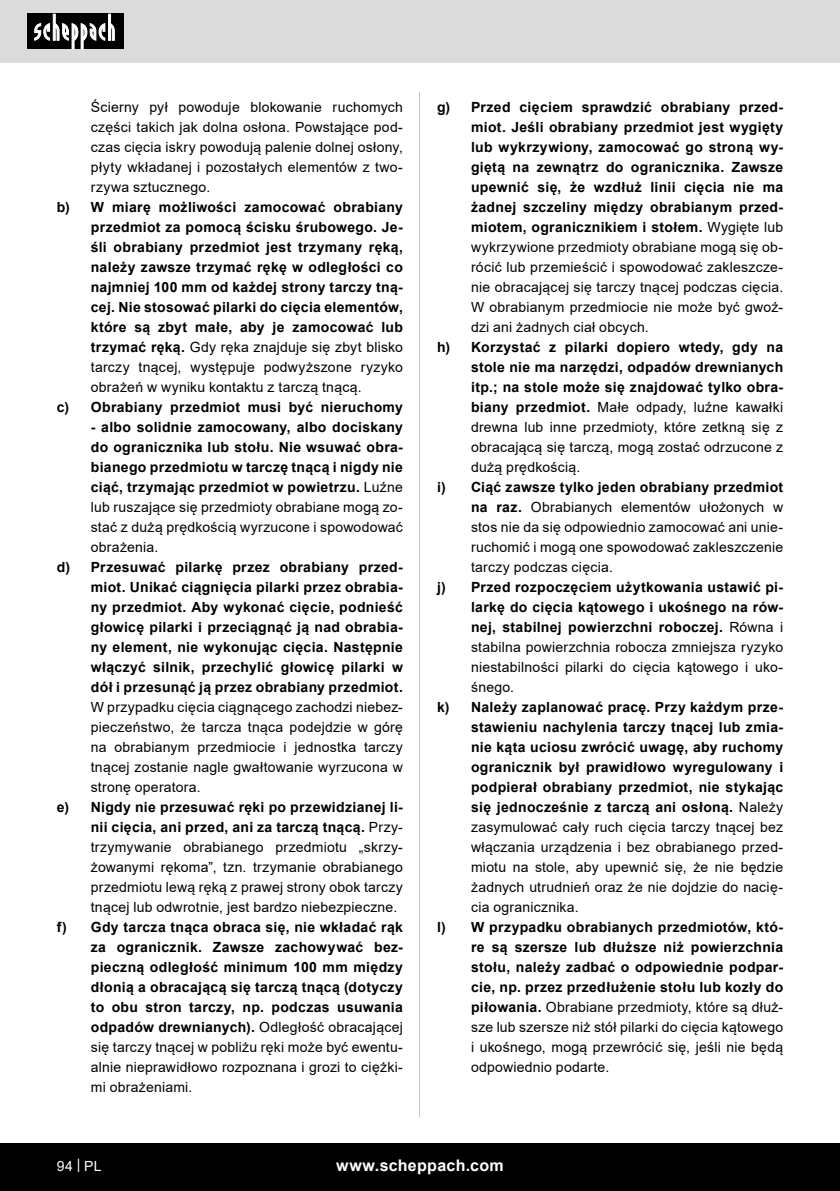
<style>
.page{position:relative;width:840px;height:1191px;background:#fff}
.page>*{position:absolute;margin:0;border:0;box-sizing:border-box;transform-origin:0 0}
.t1{font:700 16px "Arial";letter-spacing:.02em;color:#fff}
.t2{font:700 14px/20px "Arial";letter-spacing:.025em;color:#000;text-align:justify}
.t3{font:14px/20px "Arial";letter-spacing:.015em;color:#000;text-align:justify}
.t4{font:14px "Arial";color:#fff}
.s1{font-weight:400}
.s2{font-weight:700}
</style>
<div class="page">
<div style="left:0;top:0;width:839px;height:63px;background:#dbdbdb"></div>
<div style="left:0;top:1143px;width:839px;height:48px;background:#000"></div>
<div style="left:27px;top:14px;width:96px;height:35px;background:#000"></div>
<svg style="left:34px;top:14px;width:81px;height:35px"></svg>
<hr style="left:419px;top:92px;width:1px;height:1025px;background:#c7c7c7">
<p class="t3" style="left:91px;top:97px;width:313px">Ścierny pył powoduje blokowanie ruchomych części takich jak dolna osłona. Powstające pod&shy;czas cięcia iskry powodują palenie dolnej osłony, płyty wkładanej i pozostałych elementów z two&shy;rzywa sztucznego.</p>
<p class="t2" style="left:91px;top:197px;width:313px;text-indent:-34px">b) W miarę możliwości zamocować obrabiany przedmiot za pomocą ścisku śrubowego. Je&shy;śli obrabiany przedmiot jest trzymany ręką, należy zawsze trzymać rękę w odległości co najmniej 100 mm od każdej strony tarczy tną&shy;cej. Nie stosować pilarki do cięcia elementów, które są zbyt małe, aby je zamocować lub trzymać ręką. <span class="s1">Gdy ręka znajduje się zbyt blisko tarczy tnącej, występuje podwyższone ryzyko obrażeń w wyniku kontaktu z tarczą tnącą.</span></p>
<p class="t2" style="left:57px;top:397px;width:347px">c) Obrabiany przedmiot musi być nieruchomy</p>
<p class="t2" style="left:91px;top:417px;width:313px">- albo solidnie zamocowany, albo dociskany do ogranicznika lub stołu. Nie wsuwać obra&shy;bianego przedmiotu w tarczę tnącą i nigdy nie ciąć, trzymając przedmiot w powietrzu. <span class="s1">Luźne lub ruszające się przedmioty obrabiane mogą zo&shy;stać z dużą prędkością wyrzucone i spowodować obrażenia.</span></p>
<p class="t2" style="left:91px;top:557px;width:313px;text-indent:-34px">d) Przesuwać pilarkę przez obrabiany przed&shy;miot. Unikać ciągnięcia pilarki przez obrabia&shy;ny przedmiot. Aby wykonać cięcie, podnieść głowicę pilarki i przeciągnąć ją nad obrabia&shy;ny element, nie wykonując cięcia. Następnie włączyć silnik, przechylić głowicę pilarki w dół i przesunąć ją przez obrabiany przedmiot.<br><span class="s1">W przypadku cięcia ciągnącego zachodzi niebez&shy;pieczeństwo, że tarcza tnąca podejdzie w górę na obrabianym przedmiocie i jednostka tarczy tnącej zostanie nagle gwałtowanie wyrzucona w stronę operatora.</span></p>
<p class="t3" style="left:91px;top:797px;width:313px;text-indent:-34px"><span class="s2">e) Nigdy nie przesuwać ręki po przewidzianej li&shy;nii cięcia, ani przed, ani za tarczą tnącą.</span> Przy&shy;trzymywanie obrabianego przedmiotu „skrzy&shy;żowanymi rękoma”, tzn. trzymanie obrabianego przedmiotu lewą ręką z prawej strony obok tarczy tnącej lub odwrotnie, jest bardzo niebezpieczne.</p>
<p class="t2" style="left:91px;top:917px;width:313px;text-indent:-34px">f) Gdy tarcza tnąca obraca się, nie wkładać rąk za ogranicznik. Zawsze zachowywać bez&shy;pieczną odległość minimum 100 mm między dłonią a obracającą się tarczą tnącą (dotyczy to obu stron tarczy, np. podczas usuwania odpadów drewnianych). <span class="s1">Odległość obracającej się tarczy tnącej w pobliżu ręki może być ewentu&shy;alnie nieprawidłowo rozpoznana i grozi to ciężki&shy;mi obrażeniami.</span></p>
<p class="t2" style="left:471px;top:97px;width:313px;text-indent:-34px">g) Przed cięciem sprawdzić obrabiany przed&shy;miot. Jeśli obrabiany przedmiot jest wygięty lub wykrzywiony, zamocować go stroną wy&shy;giętą na zewnątrz do ogranicznika. Zawsze upewnić się, że wzdłuż linii cięcia nie ma żadnej szczeliny między obrabianym przed&shy;miotem, ogranicznikiem i stołem. <span class="s1">Wygięte lub wykrzywione przedmioty obrabiane mogą się ob&shy;rócić lub przemieścić i spowodować zakleszcze&shy;nie obracającej się tarczy tnącej podczas cięcia.<br>W obrabianym przedmiocie nie może być gwoź&shy;dzi ani żadnych ciał obcych.</span></p>
<p class="t2" style="left:471px;top:337px;width:313px;text-indent:-34px">h) Korzystać z pilarki dopiero wtedy, gdy na stole nie ma narzędzi, odpadów drewnianych itp.; na stole może się znajdować tylko obra&shy;biany przedmiot. <span class="s1">Małe odpady, luźne kawałki drewna lub inne przedmioty, które zetkną się z obracającą się tarczą, mogą zostać odrzucone z dużą prędkością.</span></p>
<p class="t3" style="left:471px;top:477px;width:313px;text-indent:-34px"><span class="s2">i) Ciąć zawsze tylko jeden obrabiany przedmiot na raz.</span> Obrabianych elementów ułożonych w stos nie da się odpowiednio zamocować ani unie&shy;ruchomić i mogą one spowodować zakleszczenie tarczy podczas cięcia.</p>
<p class="t2" style="left:471px;top:577px;width:313px;text-indent:-34px">j) Przed rozpoczęciem użytkowania ustawić pi&shy;larkę do cięcia kątowego i ukośnego na rów&shy;nej, stabilnej powierzchni roboczej. <span class="s1">Równa i stabilna powierzchnia robocza zmniejsza ryzyko niestabilności pilarki do cięcia kątowego i uko&shy;śnego.</span></p>
<p class="t2" style="left:471px;top:697px;width:313px;text-indent:-34px">k) Należy zaplanować pracę. Przy każdym prze&shy;stawieniu nachylenia tarczy tnącej lub zmia&shy;nie kąta uciosu zwrócić uwagę, aby ruchomy ogranicznik był prawidłowo wyregulowany i podpierał obrabiany przedmiot, nie stykając się jednocześnie z tarczą ani osłoną. <span class="s1">Należy zasymulować cały ruch cięcia tarczy tnącej bez włączania urządzenia i bez obrabianego przed&shy;miotu na stole, aby upewnić się, że nie będzie żadnych utrudnień oraz że nie dojdzie do nacię&shy;cia ogranicznika.</span></p>
<p class="t2" style="left:471px;top:917px;width:313px;text-indent:-34px">l) W przypadku obrabianych przedmiotów, któ&shy;re są szersze lub dłuższe niż powierzchnia stołu, należy zadbać o odpowiednie podpar&shy;cie, np. przez przedłużenie stołu lub kozły do piłowania. <span class="s1">Obrabiane przedmioty, które są dłuż&shy;sze lub szersze niż stół pilarki do cięcia kątowego i ukośnego, mogą przewrócić się, jeśli nie będą odpowiednio podarte.</span></p>
<p class="t4" style="left:57px;top:1156px;width:46px">94 | PL</p>
<p class="t1" style="left:336px;top:1154px;width:169px">www.scheppach.com</p>
</div>
